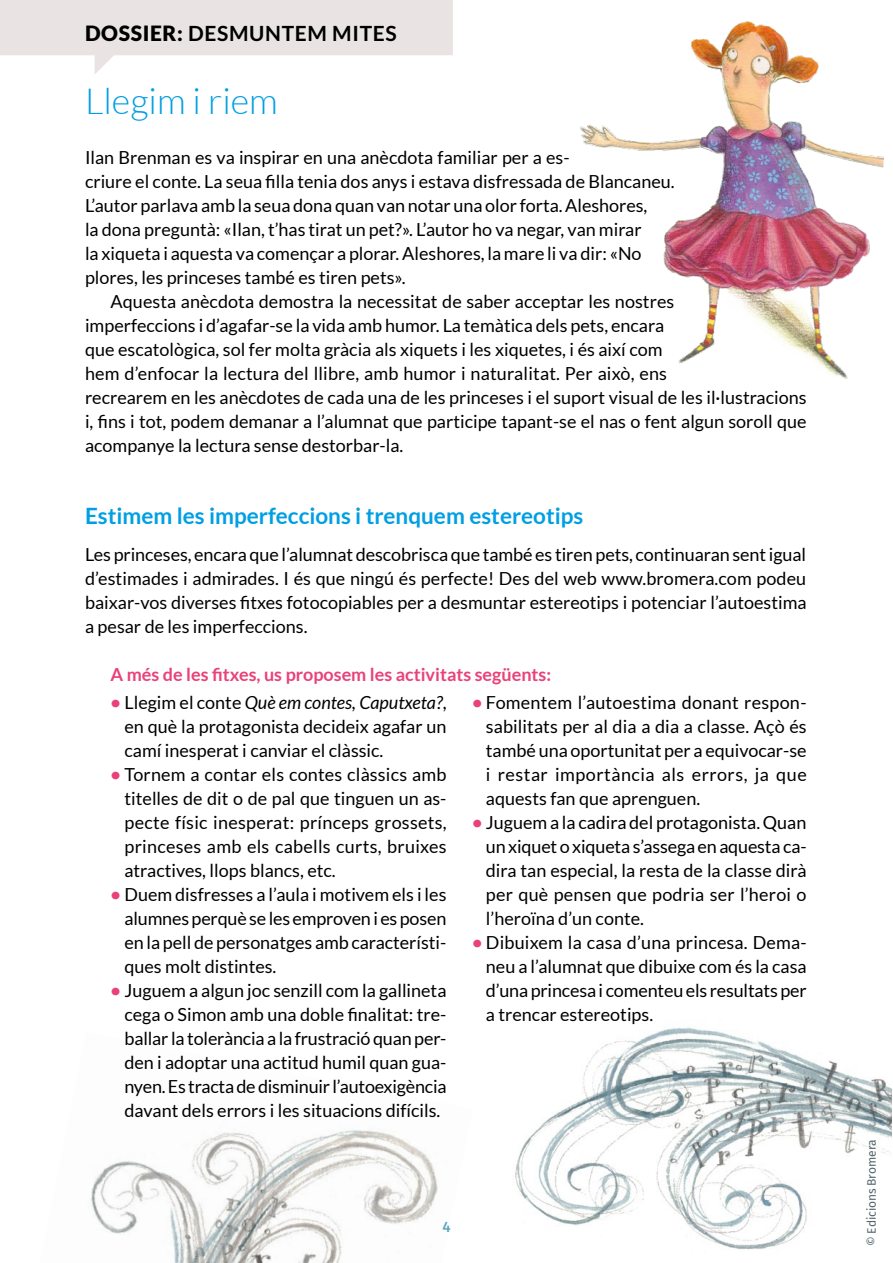
<style>
.page{position:relative;width:893px;height:1263px;background:#fff}
.page>*{position:absolute;margin:0;border:0;box-sizing:border-box;transform-origin:0 0}
.Títol_0{font:300 36px "Lato";color:#009fe3}
.Títol_2{font:700 22.5px "Lato";color:#009fe3}
.Títol_3{font:700 21px "Lato";letter-spacing:.03em;color:#000}
.Text{font:18px/24px "Lato";color:#000;text-align:justify}
.Text_INI{font:18px/24px "Lato";color:#000}
.Text-2{font:700 18px "Lato";color:#e94278}
.t1{font:500 15px "Fira Sans";color:#5ea5c0}
.t2{font:12px "Fira Sans";letter-spacing:-.005em;color:#52666c}
.s1{font-weight:900}
.s2{font-weight:700;color:#e94278}
.s3{font-style:italic}
</style>
<div class="page">
<img style="left:91px;top:1129px;width:347px;height:134px">
<img style="left:515px;top:1027px;width:377px;height:223px">
<img style="left:580px;top:21px;width:304px;height:358px">
<svg style="left:0;top:0;width:453px;height:74px"></svg>
<p class="Títol_3" style="left:85px;top:22px;width:313px"><span class="s1">DOSSIER:</span> DESMUNTEM MITES</p>
<p class="Títol_0" style="left:85px;top:82px;width:194px">Llegim i riem</p>
<p class="Text_INI" style="left:85px;top:145px;width:591px">Ilan Brenman es va inspirar en una anècdota familiar per a es-<br>criure el conte. La seua filla tenia dos anys i estava disfressada de Blancaneu.<br>L’autor parlava amb la seua dona quan van notar una olor forta. Aleshores,<br>la dona preguntà: «Ilan, t’has tirat un pet?». L’autor ho va negar, van mirar<br>la xiqueta i aquesta va començar a plorar. Aleshores, la mare li va dir: «No plores, les princeses també es tiren pets».</p>
<p class="Text" style="left:85px;top:289px;width:723px;text-align:left;text-indent:26px">Aquesta anècdota demostra la necessitat de saber acceptar les nostres<br>imperfeccions i d’agafar-se la vida amb humor. La temàtica dels pets, encara<br>que escatològica, sol fer molta gràcia als xiquets i les xiquetes, i és així com<br>hem d’enfocar la lectura del llibre, amb humor i naturalitat. Per això, ens<br>recrearem en les anècdotes de cada una de les princeses i el suport visual de les il·lustracions i, fins i tot, podem demanar a l’alumnat que participe tapant-se el nas o fent algun soroll que acompanye la lectura sense destorbar-la.</p>
<p class="Títol_2" style="left:85px;top:503px;width:500px">Estimem les imperfeccions i trenquem estereotips</p>
<p class="Text_INI" style="left:85px;top:542px;width:723px;text-align:justify">Les princeses, encara que l’alumnat descobrisca que també es tiren pets, continuaran sent igual d’estimades i admirades. I és que ningú és perfecte! Des del web www.bromera.com podeu baixar-vos diverses fitxes fotocopiables per a desmuntar estereotips i potenciar l’autoestima a pesar de les imperfeccions.</p>
<p class="Text-2" style="left:111px;top:664px;width:442px">A més de les fitxes, us proposem les activitats següents:</p>
<p class="Text" style="left:124px;top:690px;width:324px;text-indent:-14px"><span class="s2">•</span> Llegim el conte <span class="s3">Què em contes, Caputxeta?</span>, en què la protagonista decideix agafar un camí inesperat i canviar el clàssic.</p>
<p class="Text" style="left:124px;top:762px;width:324px;text-indent:-14px"><span class="s2">•</span> Tornem a contar els contes clàssics amb titelles de dit o de pal que tinguen un as&shy;pecte físic inesperat: prínceps grossets, princeses amb els cabells curts, bruixes atractives, llops blancs, etc.</p>
<p class="Text" style="left:124px;top:882px;width:323px;text-indent:-14px"><span class="s2">•</span> Duem disfresses a l’aula i motivem els i les alumnes perquè se les emproven i es posen en la pell de personatges amb característi&shy;ques molt distintes.</p>
<p class="Text" style="left:124px;top:978px;width:324px;text-indent:-14px"><span class="s2">•</span> Juguem a algun joc senzill com la gallineta cega o Simon amb una doble finalitat: tre&shy;ballar la tolerància a la frustració quan per&shy;den i adoptar una actitud humil quan gua&shy;nyen. Es tracta de disminuir l’autoexigència davant dels errors i les situacions difícils.</p>
<p class="Text" style="left:486px;top:690px;width:322px;text-indent:-14px"><span class="s2">•</span> Fomentem l’autoestima donant respon&shy;sabilitats per al dia a dia a classe. Açò és també una oportunitat per a equivocar-se i restar importància als errors, ja que aquests fan que aprenguen.</p>
<p class="Text" style="left:486px;top:810px;width:322px;text-indent:-14px"><span class="s2">•</span> Juguem a la cadira del protagonista. Quan un xiquet o xiqueta s’assega en aquesta ca&shy;dira tan especial, la resta de la classe dirà per què pensen que podria ser l’heroi o l’heroïna d’un conte.</p>
<p class="Text" style="left:486px;top:930px;width:322px;text-indent:-14px"><span class="s2">•</span> Dibuixem la casa d’una princesa. Dema&shy;neu a l’alumnat que dibuixe com és la casa d’una princesa i comenteu els resultats per a trencar estereotips.</p>
<p class="t1" style="left:442px;top:1214px;width:10px">4</p>
<p class="t2" style="left:863px;top:1246px;width:108px;rotate:-90deg">© Edicions Bromera</p>
</div>
